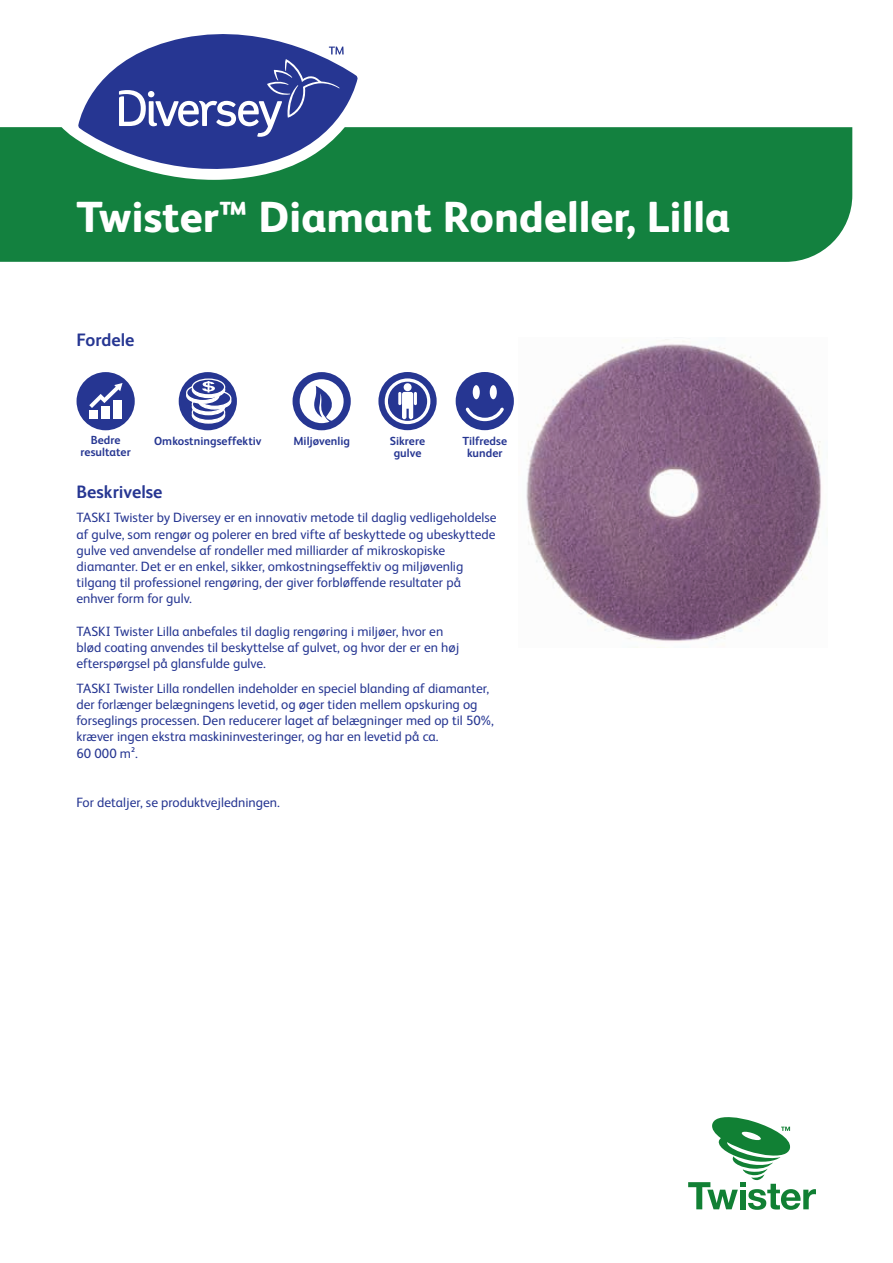
<style>
.page{position:relative;width:893px;height:1263px;background:#fff}
.page>*{position:absolute;margin:0;border:0;box-sizing:border-box;transform-origin:0 0}
.t1{font:800 43.5px "FS Albert Pro";color:#fff}
.t2{font:700 18px "FS Albert Pro";color:#263692}
.t3{font:13.5px/16.2px "FS Albert Pro";color:#263692}
.t4{font:700 11.7px/12.5px "FS Albert Pro";color:#263692;text-align:center}
</style>
<div class="page">
<img style="left:526px;top:339px;width:295px;height:302px">
<div style="left:0;top:127px;width:852px;height:135px;background:#13813f"></div>
<svg style="left:58px;top:127px;width:314px;height:53px;background:#22894b"></svg>
<svg style="left:78px;top:34px;width:280px;height:147px"></svg>
<svg style="left:688px;top:1117px;width:128px;height:93px"></svg>
<div style="left:456px;top:372px;width:58px;height:58px;background:#263692;border-radius:50%"></div>
<svg style="left:466px;top:407px;width:38px;height:14px"></svg>
<div style="left:473px;top:385px;width:7px;height:14px;background:#fff;border-radius:50%"></div>
<div style="left:490px;top:385px;width:7px;height:14px;background:#fff;border-radius:50%"></div>
<svg style="left:293px;top:372px;width:58px;height:58px"></svg>
<div style="left:77px;top:372px;width:58px;height:58px;background:#263692;border-radius:50%"></div>
<svg style="left:89px;top:383px;width:34px;height:25px"></svg>
<div style="left:89px;top:410px;width:9px;height:9px;background:#fff"></div>
<div style="left:101px;top:406px;width:9px;height:13px;background:#fff"></div>
<div style="left:113px;top:400px;width:9px;height:19px;background:#fff"></div>
<div style="left:378px;top:372px;width:59px;height:58px;background:#263692;border-radius:50%"></div>
<svg style="left:385px;top:378px;width:45px;height:46px"></svg>
<div style="left:179px;top:372px;width:58px;height:58px;background:#263692;border-radius:50%"></div>
<svg style="left:186px;top:378px;width:45px;height:46px"></svg>
<h1 class="t1" style="left:77px;top:183px;width:655px">Twister™ Diamant Rondeller, Lilla</h1>
<h2 class="t2" style="left:77px;top:327px;width:59px">Fordele</h2>
<p class="t4" style="left:91px;top:433px;width:31px">Bedre</p>
<p class="t4" style="left:293px;top:434px;width:58px">Miljøvenlig</p>
<p class="t4" style="left:81px;top:445px;width:52px">resultater</p>
<p class="t4" style="left:390px;top:434px;width:37px">Sikrere gulve</p>
<p class="t4" style="left:154px;top:434px;width:109px">Omkostningseffektiv</p>
<p class="t4" style="left:462px;top:434px;width:46px">Tilfredse kunder</p>
<h2 class="t2" style="left:77px;top:479px;width:87px">Beskrivelse</h2>
<p class="t3" style="left:77px;top:509px;width:421px">TASKI Twister by Diversey er en innovativ metode til daglig vedligeholdelse af gulve, som rengør og polerer en bred vifte af beskyttede og ubeskyttede gulve ved anvendelse af rondeller med milliarder af mikroskopiske diamanter. Det er en enkel, sikker, omkostningseffektiv og miljøvenlig tilgang til professionel rengøring, der giver forbløffende resultater på enhver form for gulv.</p>
<p class="t3" style="left:77px;top:622px;width:384px">TASKI Twister Lilla anbefales til daglig rengøring i miljøer, hvor en blød coating anvendes til beskyttelse af gulvet, og hvor der er en høj efterspørgsel på glansfulde gulve.</p>
<p class="t3" style="left:77px;top:679px;width:419px">TASKI Twister Lilla rondellen indeholder en speciel blanding af diamanter, der forlænger belægningens levetid, og øger tiden mellem opskuring og forseglings processen. Den reducerer laget af belægninger med op til 50%, kræver ingen ekstra maskininvesteringer, og har en levetid på ca.<br>60 000 m².</p>
<p class="t3" style="left:77px;top:793px;width:205px">For detaljer, se produktvejledningen.</p>
</div>
